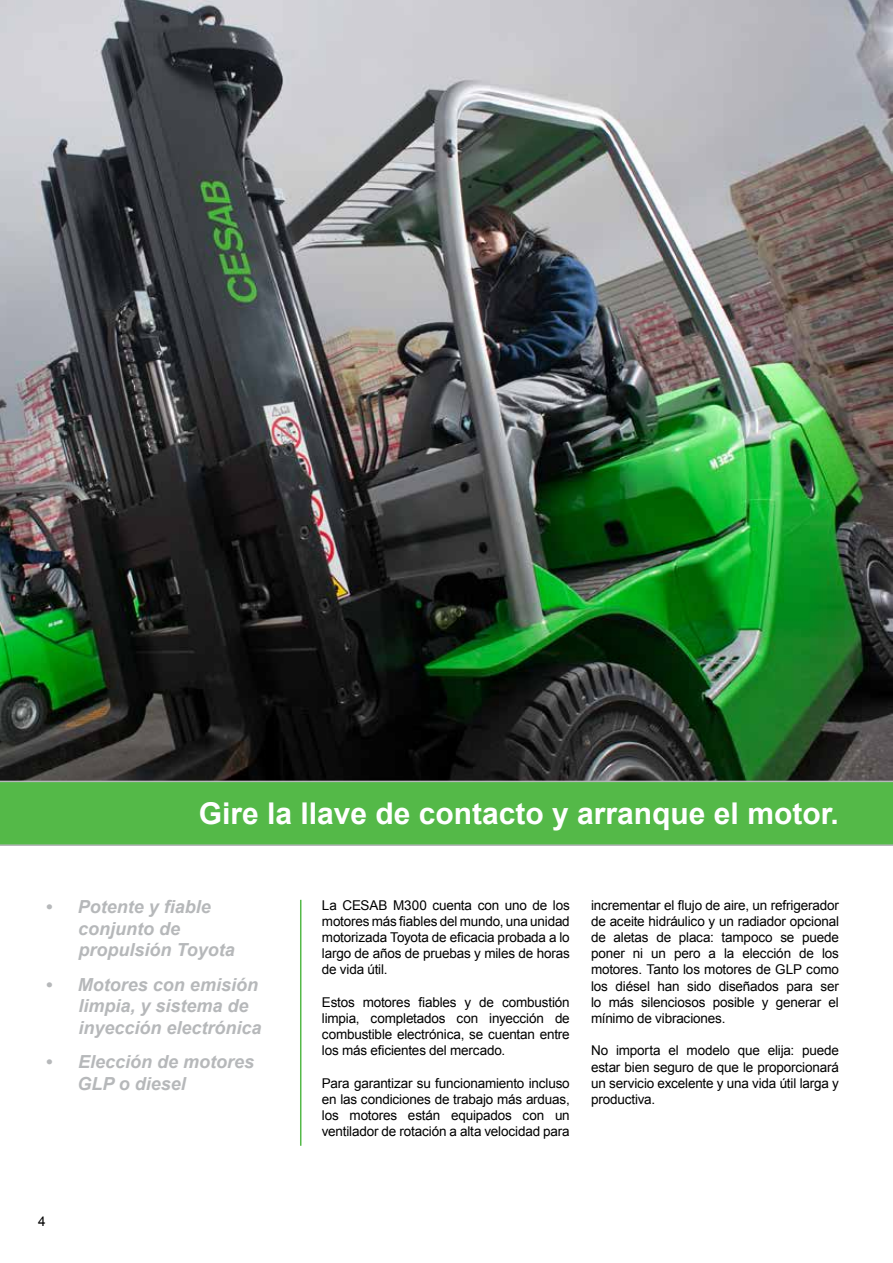
<style>
.page{position:relative;width:893px;height:1263px;background:#fff}
.page>*{position:absolute;margin:0;border:0;box-sizing:border-box;transform-origin:0 0}
.t1{font:700 30px "Arial";color:#fff}
.t2{font:italic 700 18px/21.6px "Arial";color:#b6b8ba}
.t3{font:13.5px/16.2px "Arial";letter-spacing:-.01em;color:#000;text-align:justify}
</style>
<div class="page">
<hr style="left:300px;top:900px;width:1px;height:246px;background:#54b948">
<div style="left:0;top:781px;width:893px;height:64px;background:#54b948"></div>
<hr style="left:0;top:844px;width:893px;height:2px;background:#b6b8ba">
<img style="left:0;top:0;width:893px;height:783px">
<h1 class="t1" style="left:199px;top:794px;width:642px">Gire la llave de contacto y arranque el motor.</h1>
<h2 class="t2" style="left:78px;top:896px;width:158px;text-indent:-33px">• Potente y fiable conjunto de propulsión Toyota</h2>
<h2 class="t2" style="left:78px;top:974px;width:185px;text-indent:-33px">• Motores con emisión limpia, y sistema de inyección electrónica</h2>
<h2 class="t2" style="left:77px;top:1052px;width:178px;text-indent:-32px">• Elección de motores<br>GLP o diesel</h2>
<p class="t3" style="left:38px;top:1213px;width:9px">4</p>
<p class="t3" style="left:322px;top:897px;width:249px">La CESAB M300 cuenta con uno de los motores más fiables del mundo, una unidad motorizada Toyota de eficacia probada a lo largo de años de pruebas y miles de horas de vida útil.</p>
<p class="t3" style="left:322px;top:994px;width:249px">Estos motores fiables y de combustión limpia, completados con inyección de combustible electrónica, se cuentan entre los más eficientes del mercado.</p>
<p class="t3" style="left:322px;top:1075px;width:249px">Para garantizar su funcionamiento incluso en las condiciones de trabajo más arduas, los motores están equipados con un ventilador de rotación a alta velocidad para</p>
<p class="t3" style="left:591px;top:897px;width:249px">incrementar el flujo de aire, un refrigerador de aceite hidráulico y un radiador opcional de aletas de placa: tampoco se puede poner ni un pero a la elección de los motores. Tanto los motores de GLP como los diésel han sido diseñados para ser lo más silenciosos posible y generar el mínimo de vibraciones.</p>
<p class="t3" style="left:591px;top:1043px;width:249px">No importa el modelo que elija: puede estar bien seguro de que le proporcionará un servicio excelente y una vida útil larga y productiva.</p>
</div>
